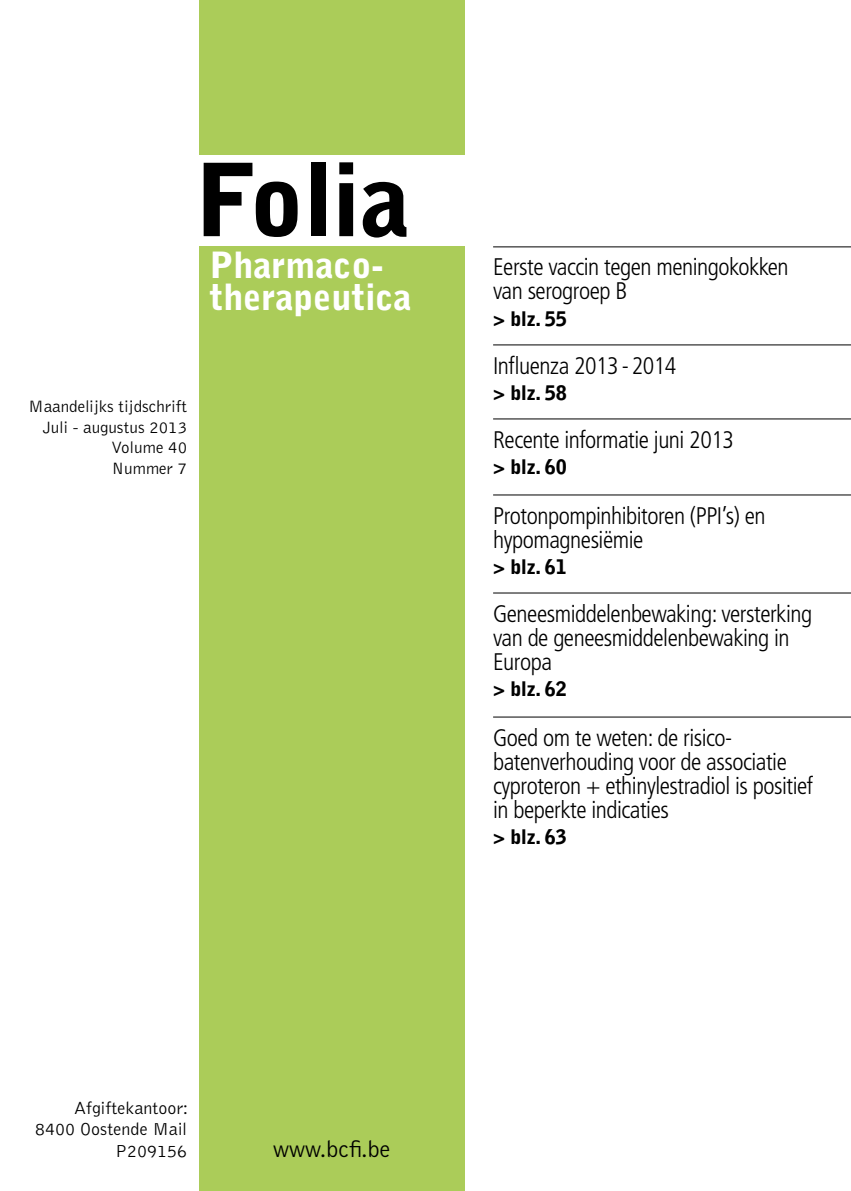
<style>
.page{position:relative;width:851px;height:1191px;background:#fff}
.page>*{position:absolute;margin:0;border:0;box-sizing:border-box;transform-origin:0 0}
.t1{font:900 100px "Bell Gothic Std";color:#000}
.t2{font:900 36px/32px "Bell Gothic Std";color:#fff}
.t3{font:300 condensed 24px/24px "Frutiger LT Std";letter-spacing:-.02em;color:#000}
.t4{font:300 24px "Bell Gothic Std";color:#000}
.t5{font:900 20px "Bell Gothic Std";color:#000}
.t6{font:300 18px/21.6px "Bell Gothic Std";color:#000;text-align:right}
.t7{font:300 17px/20.4px "Bell Gothic Std";color:#000;text-align:right}
</style>
<div class="page">
<div style="left:199px;top:247px;width:265px;height:944px;background:#abcc59"></div>
<div style="left:199px;top:0;width:265px;height:154px;background:#abcc59"></div>
<hr style="left:493px;top:246px;width:357px;height:1px;background:#000">
<hr style="left:493px;top:344px;width:357px;height:1px;background:#000">
<hr style="left:493px;top:418px;width:357px;height:1px;background:#000">
<hr style="left:493px;top:494px;width:357px;height:1px;background:#000">
<hr style="left:493px;top:592px;width:357px;height:1px;background:#000">
<hr style="left:493px;top:716px;width:357px;height:1px;background:#000">
<h1 class="t1" style="left:196px;top:142px;width:216px">Folia</h1>
<h2 class="t2" style="left:209px;top:249px;width:204px">Pharmaco&shy;therapeutica</h2>
<p class="t7" style="left:29px;top:397px;width:160px">Maandelijks tijdschrift<br>Juli - augustus 2013<br>Volume 40<br>Nummer 7</p>
<p class="t3" style="left:493px;top:255px;width:297px">Eerste vaccin tegen meningokokken van serogroep B</p>
<p class="t5" style="left:493px;top:307px;width:75px">&gt; blz. 55</p>
<p class="t3" style="left:493px;top:353px;width:185px">Influenza 2013 - 2014</p>
<p class="t5" style="left:493px;top:381px;width:75px">&gt; blz. 58</p>
<p class="t3" style="left:493px;top:427px;width:242px">Recente informatie juni 2013</p>
<p class="t5" style="left:493px;top:455px;width:75px">&gt; blz. 60</p>
<p class="t3" style="left:493px;top:503px;width:274px">Protonpompinhibitoren (PPI’s) en hypomagnesiëmie</p>
<p class="t5" style="left:493px;top:555px;width:75px">&gt; blz. 61</p>
<p class="t3" style="left:493px;top:601px;width:320px">Geneesmiddelenbewaking: versterking van de geneesmiddelenbewaking in<br>Europa</p>
<p class="t5" style="left:493px;top:677px;width:75px">&gt; blz. 62</p>
<p class="t3" style="left:493px;top:725px;width:321px">Goed om te weten: de risico&shy;batenverhouding voor de associatie cyproteron + ethinylestradiol is positief in beperkte indicaties</p>
<p class="t5" style="left:493px;top:825px;width:75px">&gt; blz. 63</p>
<p class="t6" style="left:35px;top:1097px;width:155px">Afgiftekantoor:<br>8400 Oostende Mail<br>P209156</p>
<p class="t4" style="left:273px;top:1136px;width:119px">www.bcfi.be</p>
</div>
